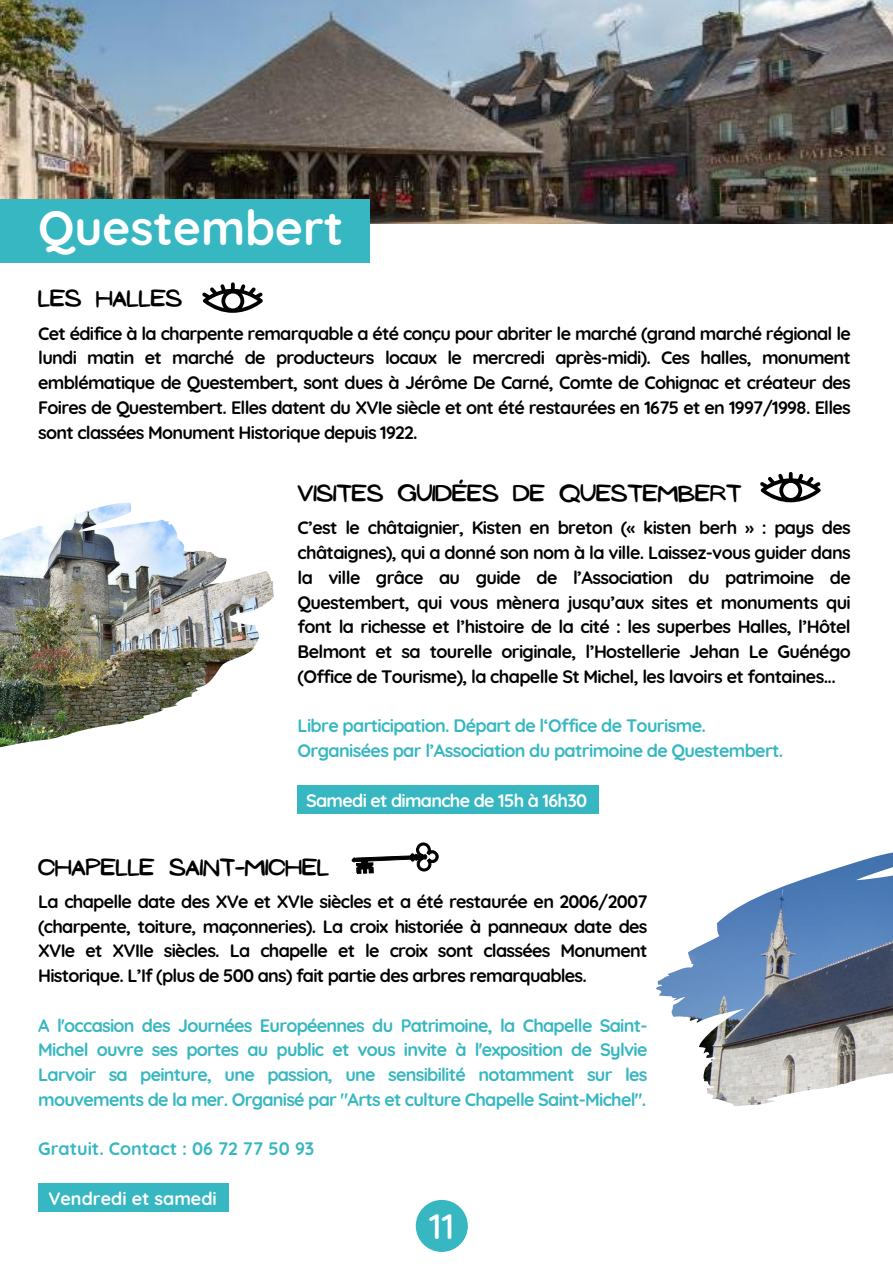
<style>
.page{position:relative;width:893px;height:1264px;background:#fff}
.page>*{position:absolute;margin:0;border:0;box-sizing:border-box;transform-origin:0 0}
.t1{font:700 48px "Quicksand";color:#fff}
.t2{font:500 36px "Quicksand";color:#fff}
.t3{font:21px "NF Ananias Bold";color:#000}
.t4{font:700 18px/24.8px "Quicksand";letter-spacing:-.04em;color:#000;text-align:justify}
.t5{font:700 18px/24.8px "Quicksand";letter-spacing:-.035em;color:#36b7c1}
.t6{font:700 18px "Quicksand";letter-spacing:-.04em;color:#fff}
.t7{font:700 18px "Quicksand";color:#36b7c1}
.t8{font:700 18px "Quicksand";color:#fff}
</style>
<div class="page">
<div style="left:416px;top:1199px;width:52px;height:52px;background:#36b7c1;border-radius:50%"></div>
<img style="left:0;top:0;width:892px;height:224px">
<div style="left:0;top:199px;width:369px;height:63px;background:#36b7c1"></div>
<img style="left:0;top:502px;width:274px;height:246px">
<svg style="left:760px;top:472px;width:60px;height:30px"></svg>
<svg style="left:202px;top:282px;width:61px;height:31px"></svg>
<img style="left:656px;top:852px;width:236px;height:254px">
<div style="left:297px;top:785px;width:302px;height:28px;background:#36b7c1"></div>
<svg style="left:351px;top:842px;width:88px;height:32px"></svg>
<div style="left:38px;top:1182px;width:190px;height:29px;background:#36b7c1"></div>
<h1 class="t1" style="left:38px;top:196px;width:306px">Questembert</h1>
<p class="t3" style="left:38px;top:287px;width:145px">LES HALLES</p>
<p class="t4" style="left:38px;top:320px;width:814px">Cet édifice à la charpente remarquable a été conçu pour abriter le marché (grand marché régional le lundi matin et marché de producteurs locaux le mercredi après-midi). Ces halles, monument emblématique de Questembert, sont dues à Jérôme De Carné, Comte de Cohignac et créateur des Foires de Questembert. Elles datent du XVIe siècle et ont été restaurées en 1675 et en 1997/1998. Elles sont classées Monument Historique depuis 1922.</p>
<p class="t3" style="left:297px;top:482px;width:445px">VISITES GUIDÉES DE QUESTEMBERT</p>
<p class="t4" style="left:297px;top:515px;width:554px">C’est le châtaignier, Kisten en breton (« kisten berh » : pays des châtaignes), qui a donné son nom à la ville. Laissez-vous guider dans la ville grâce au guide de l’Association du patrimoine de Questembert, qui vous mènera jusqu’aux sites et monuments qui font la richesse et l’histoire de la cité : les superbes Halles, l’Hôtel Belmont et sa tourelle originale, l’Hostellerie Jehan Le Guénégo (Office de Tourisme), la chapelle St Michel, les lavoirs et fontaines...</p>
<p class="t5" style="left:297px;top:713px;width:487px">Libre participation. Départ de l‘Office de Tourisme.<br>Organisées par l’Association du patrimoine de Questembert.</p>
<p class="t6" style="left:306px;top:788px;width:282px">Samedi et dimanche de 15h à 16h30</p>
<p class="t3" style="left:38px;top:855px;width:292px">CHAPELLE SAINT-MICHEL</p>
<p class="t4" style="left:38px;top:888px;width:610px">La chapelle date des XVe et XVIe siècles et a été restaurée en 2006/2007 (charpente, toiture, maçonneries). La croix historiée à panneaux date des XVIe et XVIIe siècles. La chapelle et le croix sont classées Monument Historique. L’If (plus de 500 ans) fait partie des arbres remarquables.</p>
<p class="t5" style="left:38px;top:1012px;width:610px;text-align:justify">A l'occasion des Journées Européennes du Patrimoine, la Chapelle Saint-Michel ouvre ses portes au public et vous invite à l'exposition de Sylvie Larvoir sa peinture, une passion, une sensibilité notamment sur les mouvements de la mer. Organisé par "Arts et culture Chapelle Saint-Michel".</p>
<p class="t7" style="left:38px;top:1137px;width:277px">Gratuit. Contact : 06 72 77 50 93</p>
<p class="t8" style="left:48px;top:1186px;width:170px">Vendredi et samedi</p>
<h2 class="t2" style="left:429px;top:1202px;width:27px">11</h2>
</div>
